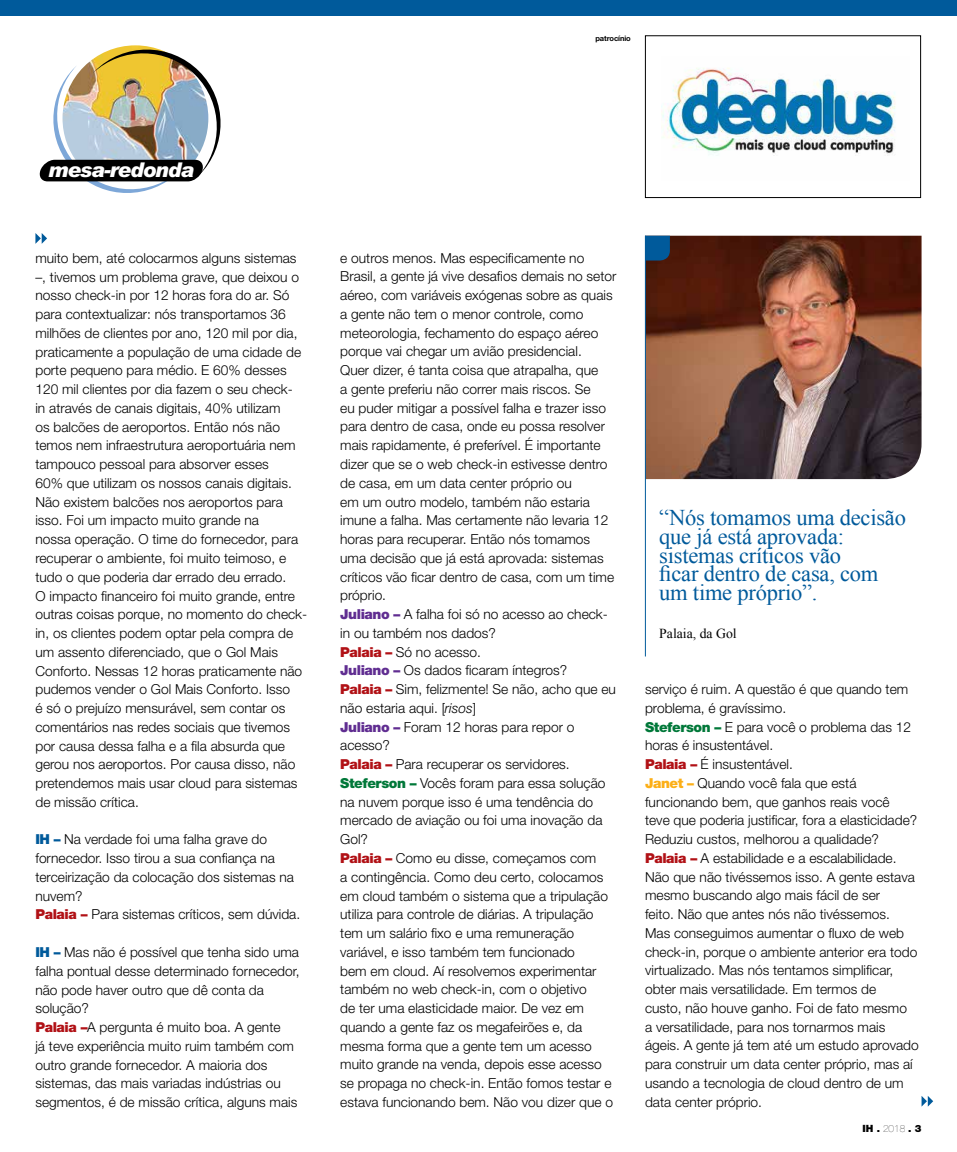
<style>
.page{position:relative;width:957px;height:1152px;background:#fff}
.page>*{position:absolute;margin:0;border:0;box-sizing:border-box;transform-origin:0 0}
.t1{font:22.5px/18.8px "Times New Roman";letter-spacing:-.01em;color:#005a9b}
.t2{font:italic 900 20.38px "Arial";letter-spacing:-.05em;color:#fff}
.t3{font:300 13.75px/18.8px "Helvetica Neue LT Std";color:#000}
.t4{font:13.75px "Times New Roman";color:#000}
.t5{font:900 10px "Helvetica Neue LT Std";color:#000}
.t6{font:700 7.5px "Helvetica Neue LT Std";letter-spacing:-.01em;color:#000}
.s1{font-weight:900;color:#005a9b}
.s2{font-weight:900;color:#b11116}
.s3{font-weight:900;color:#602d91}
.s4{font-style:italic}
.s5{font-weight:900;color:#007839}
.s6{font-weight:900;color:#fcaf17}
.s7{font-weight:200}
</style>
<div class="page">
<div style="left:645px;top:35px;width:276px;height:163px;border:1px solid #000"></div>
<div style="left:0;top:0;width:957px;height:15px;background:#005a9b"></div>
<img style="left:40px;top:45px;width:180px;height:148px">
<img style="left:646px;top:236px;width:275px;height:243px">
<svg style="left:646px;top:236px;width:24px;height:24px"></svg>
<hr style="left:645px;top:236px;width:1px;height:420px;background:#005a9b">
<svg style="left:35px;top:233px;width:12px;height:11px"></svg>
<svg style="left:921px;top:1096px;width:12px;height:10px"></svg>
<img style="left:661px;top:68px;width:235px;height:88px">
<p class="t6" style="left:595px;top:33px;width:37px">patrocínio</p>
<h2 class="t2" style="left:48px;top:157px;width:147px">mesa-redonda</h2>
<p class="t3" style="left:35px;top:248px;width:273px">muito bem, até colocarmos alguns sistemas –, tivemos um problema grave, que deixou o nosso check-in por 12 horas fora do ar. Só para contextualizar: nós transportamos 36 milhões de clientes por ano, 120 mil por dia, praticamente a população de uma cidade de porte pequeno para médio. E 60% desses 120 mil clientes por dia fazem o seu check-<br>in através de canais digitais, 40% utilizam<br>os balcões de aeroportos. Então nós não temos nem infraestrutura aeroportuária nem tampouco pessoal para absorver esses<br>60% que utilizam os nossos canais digitais.<br>Não existem balcões nos aeroportos para isso. Foi um impacto muito grande na<br>nossa operação. O time do fornecedor, para recuperar o ambiente, foi muito teimoso, e tudo o que poderia dar errado deu errado.<br>O impacto financeiro foi muito grande, entre outras coisas porque, no momento do check&shy;in, os clientes podem optar pela compra de um assento diferenciado, que o Gol Mais Conforto. Nessas 12 horas praticamente não pudemos vender o Gol Mais Conforto. Isso<br>é só o prejuízo mensurável, sem contar os comentários nas redes sociais que tivemos por causa dessa falha e a fila absurda que gerou nos aeroportos. Por causa disso, não pretendemos mais usar cloud para sistemas de missão crítica.</p>
<p class="t3" style="left:35px;top:830px;width:266px"><span class="s1">IH –</span> Na verdade foi uma falha grave do fornecedor. Isso tirou a sua confiança na terceirização da colocação dos sistemas na nuvem?<br><span class="s2">Palaia –</span> Para sistemas críticos, sem dúvida.</p>
<p class="t3" style="left:35px;top:942px;width:266px"><span class="s1">IH –</span> Mas não é possível que tenha sido uma falha pontual desse determinado fornecedor, não pode haver outro que dê conta da solução?<br><span class="s2">Palaia –</span>A pergunta é muito boa. A gente<br>já teve experiência muito ruim também com outro grande fornecedor. A maioria dos sistemas, das mais variadas indústrias ou segmentos, é de missão crítica, alguns mais</p>
<p class="t3" style="left:340px;top:248px;width:278px">e outros menos. Mas especificamente no Brasil, a gente já vive desafios demais no setor aéreo, com variáveis exógenas sobre as quais a gente não tem o menor controle, como meteorologia, fechamento do espaço aéreo porque vai chegar um avião presidencial.<br>Quer dizer, é tanta coisa que atrapalha, que<br>a gente preferiu não correr mais riscos. Se<br>eu puder mitigar a possível falha e trazer isso para dentro de casa, onde eu possa resolver mais rapidamente, é preferível. É importante dizer que se o web check-in estivesse dentro de casa, em um data center próprio ou<br>em um outro modelo, também não estaria imune a falha. Mas certamente não levaria 12 horas para recuperar. Então nós tomamos uma decisão que já está aprovada: sistemas críticos vão ficar dentro de casa, com um time próprio.<br><span class="s3">Juliano –</span> A falha foi só no acesso ao check&shy;in ou também nos dados?<br><span class="s2">Palaia –</span> Só no acesso.<br><span class="s3">Juliano –</span> Os dados ficaram íntegros?<br><span class="s2">Palaia –</span> Sim, felizmente! Se não, acho que eu não estaria aqui. [<span class="s4">risos</span>]<br><span class="s3">Juliano –</span> Foram 12 horas para repor o acesso?<br><span class="s2">Palaia –</span> Para recuperar os servidores.<br><span class="s5">Steferson –</span> Vocês foram para essa solução na nuvem porque isso é uma tendência do mercado de aviação ou foi uma inovação da Gol?<br><span class="s2">Palaia –</span> Como eu disse, começamos com<br>a contingência. Como deu certo, colocamos em cloud também o sistema que a tripulação utiliza para controle de diárias. A tripulação tem um salário fixo e uma remuneração variável, e isso também tem funcionado<br>bem em cloud. Aí resolvemos experimentar também no web check-in, com o objetivo<br>de ter uma elasticidade maior. De vez em quando a gente faz os megafeirões e, da mesma forma que a gente tem um acesso muito grande na venda, depois esse acesso se propaga no check-in. Então fomos testar e estava funcionando bem. Não vou dizer que o</p>
<h1 class="t1" style="left:659px;top:508px;width:248px">“Nós tomamos uma decisão que já está aprovada: sistemas críticos vão<br>ficar dentro de casa, com um time próprio”.</h1>
<p class="t4" style="left:659px;top:624px;width:79px">Palaia, da Gol</p>
<p class="t3" style="left:645px;top:679px;width:275px">serviço é ruim. A questão é que quando tem problema, é gravíssimo.<br><span class="s5">Steferson –</span> E para você o problema das 12 horas é insustentável.<br><span class="s2">Palaia –</span> É insustentável.<br><span class="s6">Janet –</span> Quando você fala que está funcionando bem, que ganhos reais você<br>teve que poderia justificar, fora a elasticidade?<br>Reduziu custos, melhorou a qualidade?<br><span class="s2">Palaia –</span> A estabilidade e a escalabilidade.<br>Não que não tivéssemos isso. A gente estava mesmo buscando algo mais fácil de ser<br>feito. Não que antes nós não tivéssemos.<br>Mas conseguimos aumentar o fluxo de web check-in, porque o ambiente anterior era todo virtualizado. Mas nós tentamos simplificar, obter mais versatilidade. Em termos de<br>custo, não houve ganho. Foi de fato mesmo<br>a versatilidade, para nos tornarmos mais ágeis. A gente já tem até um estudo aprovado para construir um data center próprio, mas aí usando a tecnologia de cloud dentro de um data center próprio.</p>
<p class="t5" style="left:862px;top:1122px;width:60px">IH . <span class="s7">2018</span> . 3</p>
</div>
